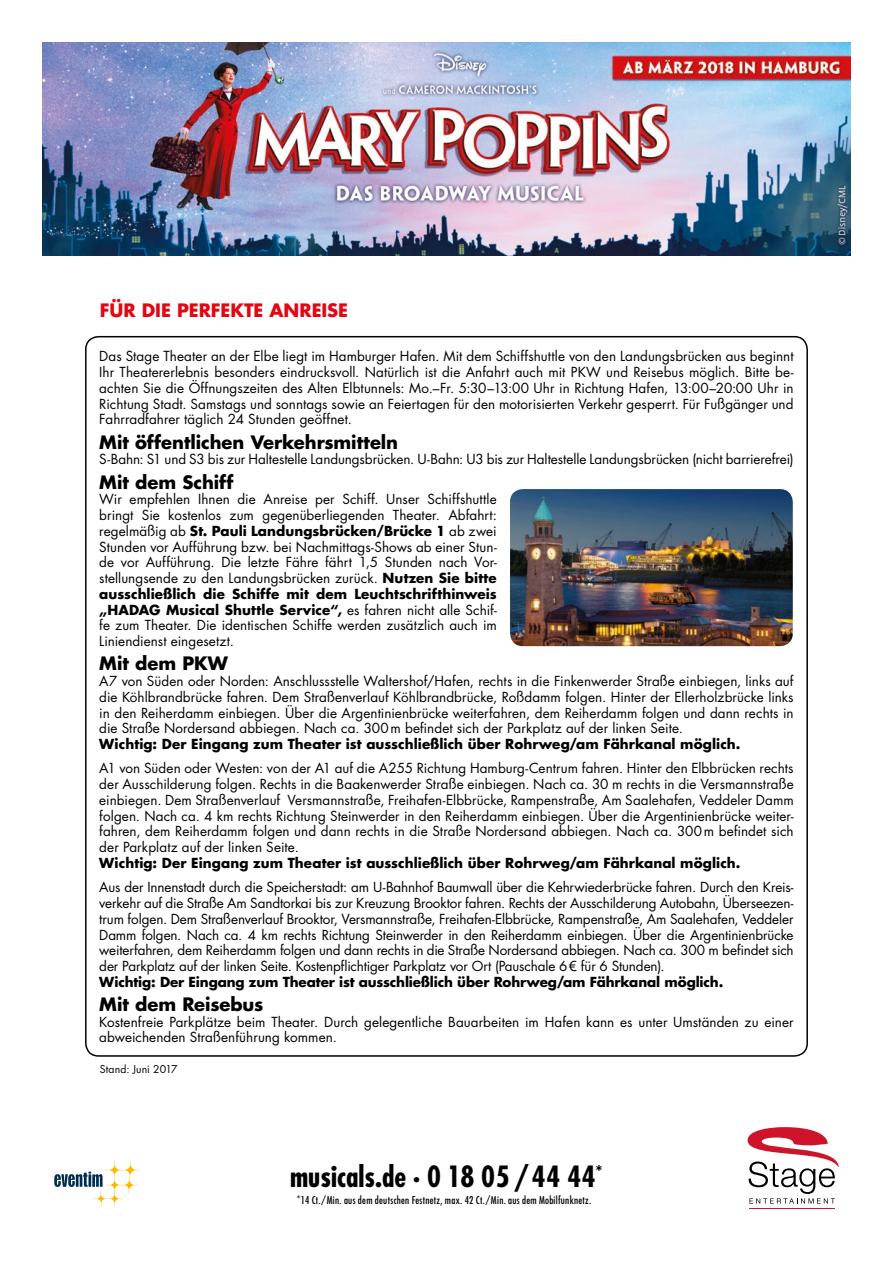
<style>
.page{position:relative;width:893px;height:1263px;background:#fff}
.page>*{position:absolute;margin:0;border:0;box-sizing:border-box;transform-origin:0 0}
.t1{font:700 condensed 28.5px "Futura Std";color:#000}
.t2{font:700 18px "Futura Std";color:#000}
.t3{font:700 18px "Futura Std";color:#e30613}
.t4{font:13.5px/15.8px "Futura Std";color:#000;text-align:justify}
.t5{font:700 13.5px "Futura Std";letter-spacing:.005em;color:#000}
.t6{font:condensed 10.5px "Futura Std";letter-spacing:.03em;color:#000}
.t7{font:10.5px "Futura Std";letter-spacing:.01em;color:#000}
.s1{font-weight:700}
</style>
<div class="page">
<img style="left:43px;top:43px;width:807px;height:212px">
<img style="left:510px;top:489px;width:283px;height:157px">
<hr style="left:749px;top:1208px;width:86px;height:1px;background:#ce132b">
<svg style="left:748px;top:1127px;width:91px;height:76px"></svg>
<svg style="left:54px;top:1160px;width:86px;height:46px"></svg>
<h2 class="t3" style="left:100px;top:298px;width:250px">FÜR DIE PERFEKTE ANREISE</h2>
<p class="t4" style="left:99px;top:349px;width:696px">Das Stage Theater an der Elbe liegt im Hamburger Hafen. Mit dem Schiffshuttle von den Landungsbrücken aus beginnt Ihr Theatererlebnis besonders eindrucksvoll. Natürlich ist die Anfahrt auch mit PKW und Reisebus möglich. Bitte be&shy;achten Sie die Öffnungszeiten des Alten Elbtunnels: Mo.–Fr. 5:30–13:00 Uhr in Richtung Hafen, 13:00–20:00 Uhr in Richtung Stadt. Samstags und sonntags sowie an Feiertagen für den motorisierten Verkehr gesperrt. Für Fußgänger und Fahrradfahrer täglich 24 Stunden geöffnet.</p>
<h2 class="t2" style="left:99px;top:430px;width:300px">Mit öffentlichen Verkehrsmitteln</h2>
<p class="t4" style="left:99px;top:452px;width:696px">S-Bahn: S1 und S3 bis zur Haltestelle Landungsbrücken. U-Bahn: U3 bis zur Haltestelle Landungsbrücken (nicht barrierefrei)</p>
<h2 class="t2" style="left:99px;top:470px;width:136px">Mit dem Schiff</h2>
<p class="t4" style="left:99px;top:492px;width:399px">Wir empfehlen Ihnen die Anreise per Schiff. Unser Schiffshuttle bringt Sie kostenlos zum gegenüberliegenden Theater. Abfahrt: regelmäßig ab <span class="s1">St. Pauli Landungsbrücken/Brücke 1</span> ab zwei Stunden vor Aufführung bzw. bei Nachmittags-Shows ab einer Stun&shy;de vor Aufführung. Die letzte Fähre fährt 1,5 Stunden nach Vor&shy;stellungsende zu den Landungsbrücken zurück. <span class="s1">Nutzen Sie bitte ausschließlich die Schiffe mit dem Leuchtschrifthinweis „HADAG Musical Shuttle Service“,</span> es fahren nicht alle Schif&shy;fe zum Theater. Die identischen Schiffe werden zusätzlich auch im Liniendienst eingesetzt.</p>
<h2 class="t2" style="left:99px;top:652px;width:130px">Mit dem PKW</h2>
<p class="t4" style="left:99px;top:673px;width:696px">A7 von Süden oder Norden: Anschlussstelle Waltershof/Hafen, rechts in die Finkenwerder Straße einbiegen, links auf die Köhlbrandbrücke fahren. Dem Straßenverlauf Köhlbrandbrücke, Roßdamm folgen. Hinter der Ellerholzbrücke links in den Reiherdamm einbiegen. Über die Argentinienbrücke weiterfahren, dem Reiherdamm folgen und dann rechts in die Straße Nordersand abbiegen. Nach ca. 300m befindet sich der Parkplatz auf der linken Seite.</p>
<p class="t5" style="left:99px;top:735px;width:643px">Wichtig: Der Eingang zum Theater ist ausschließlich über Rohrweg/am Fährkanal möglich.</p>
<p class="t4" style="left:99px;top:761px;width:696px">A1 von Süden oder Westen: von der A1 auf die A255 Richtung Hamburg-Centrum fahren. Hinter den Elbbrücken rechts der Ausschilderung folgen. Rechts in die Baakenwerder Straße einbiegen. Nach ca. 30 m rechts in die Versmannstraße einbiegen. Dem Straßenverlauf Versmannstraße, Freihafen-Elbbrücke, Rampenstraße, Am Saalehafen, Veddeler Damm folgen. Nach ca. 4 km rechts Richtung Steinwerder in den Reiherdamm einbiegen. Über die Argentinienbrücke weiter&shy;fahren, dem Reiherdamm folgen und dann rechts in die Straße Nordersand abbiegen. Nach ca. 300m befindet sich der Parkplatz auf der linken Seite.</p>
<p class="t5" style="left:99px;top:854px;width:643px">Wichtig: Der Eingang zum Theater ist ausschließlich über Rohrweg/am Fährkanal möglich.</p>
<p class="t4" style="left:99px;top:879px;width:696px">Aus der Innenstadt durch die Speicherstadt: am U-Bahnhof Baumwall über die Kehrwiederbrücke fahren. Durch den Kreis&shy;verkehr auf die Straße Am Sandtorkai bis zur Kreuzung Brooktor fahren. Rechts der Ausschilderung Autobahn, Überseezen&shy;trum folgen. Dem Straßenverlauf Brooktor, Versmannstraße, Freihafen-Elbbrücke, Rampenstraße, Am Saalehafen, Veddeler Damm folgen. Nach ca. 4 km rechts Richtung Steinwerder in den Reiherdamm einbiegen. Über die Argentinienbrücke weiterfahren, dem Reiherdamm folgen und dann rechts in die Straße Nordersand abbiegen. Nach ca. 300 m befindet sich der Parkplatz auf der linken Seite. Kostenpflichtiger Parkplatz vor Ort (Pauschale 6€ für 6 Stunden).</p>
<p class="t5" style="left:99px;top:973px;width:626px">Wichtig: Der Eingang zum Theater ist ausschließlich über Rohrweg/am Fährkanal möglich.</p>
<h2 class="t2" style="left:99px;top:992px;width:166px">Mit dem Reisebus</h2>
<p class="t4" style="left:99px;top:1014px;width:696px">Kostenfreie Parkplätze beim Theater. Durch gelegentliche Bauarbeiten im Hafen kann es unter Umständen zu einer abweichenden Straßenführung kommen.</p>
<p class="t7" style="left:100px;top:1062px;width:79px">Stand: Juni 2017</p>
<h1 class="t1" style="left:290px;top:1158px;width:314px">musicals.de · 0 18 05/44 44<sup>*</sup></h1>
<p class="t6" style="left:297px;top:1193px;width:296px">*14 Ct./Min. aus dem deutschen Festnetz, max. 42 Ct./Min. aus dem Mobilfunknetz.</p>
</div>
